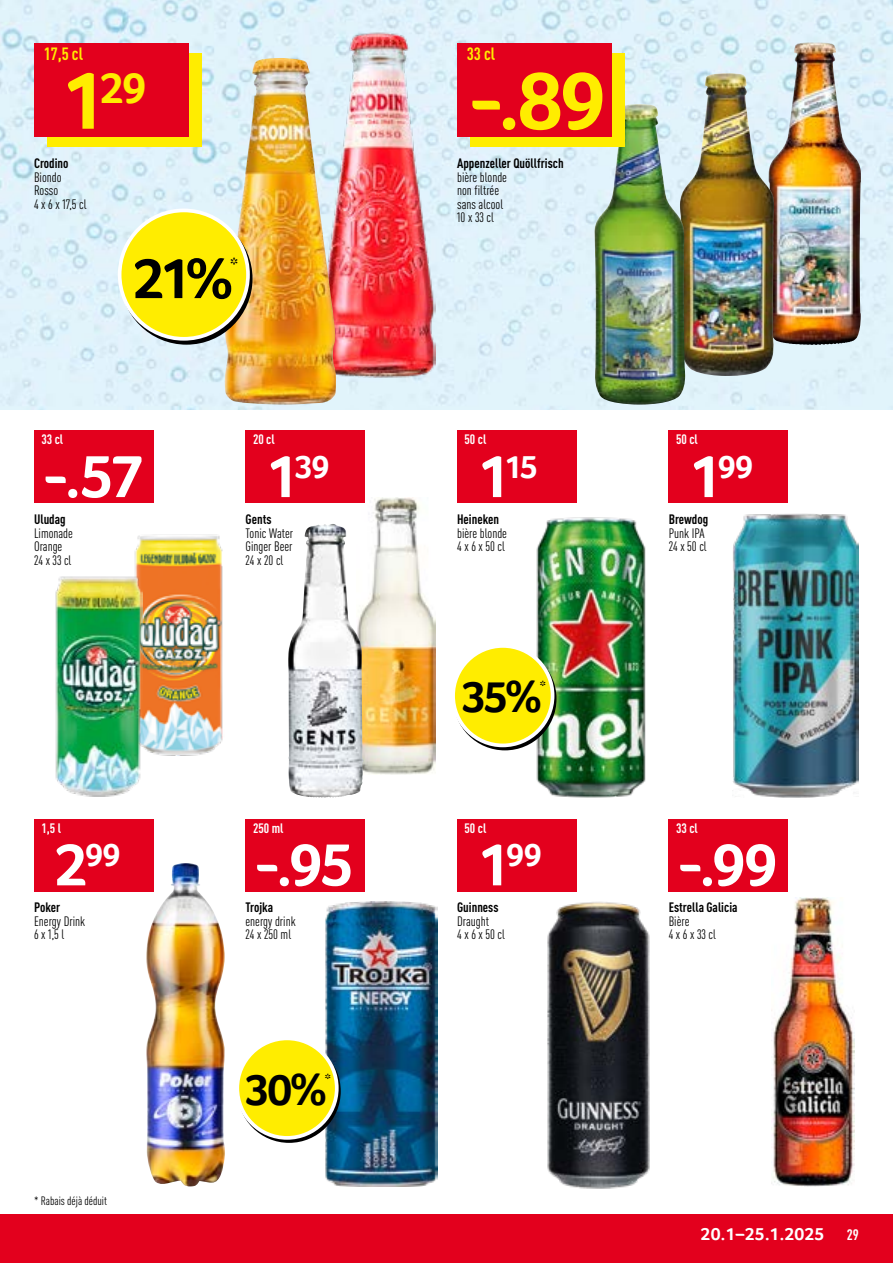
<style>
.page{position:relative;width:893px;height:1263px;background:#fff}
.page>*{position:absolute;margin:0;border:0;box-sizing:border-box;transform-origin:0 0}
.Preis_HOT{font:700 84px "Transgourmet";color:#ffed00}
.Preis_weiss{font:700 61.5px "Transgourmet";color:#fff}
.Rabattbutton{font:700 58.5px "Transgourmet";color:#000}
.Rabattbutton-2{font:700 45px "Transgourmet";color:#000}
.Preis_HOT-2{font:700 44.55px "Transgourmet";color:#ffed00}
.Preis_weiss-2{font:700 33.3px "Transgourmet";letter-spacing:-.025em;color:#fff}
.Rabattbutton-3{font:700 19.5px "Transgourmet";color:#000}
.t1{font:700 18px "Transgourmet";letter-spacing:.01em;color:#fff}
.Unit_HOT{font:700 condensed 17.55px "DINOT";color:#ffed00}
.t2{font:700 condensed 15px "DINOT";color:#fff}
.Rabattbutton-4{font:700 15px "Transgourmet";color:#000}
.t3{font:condensed 13.5px "DINOT";color:#000}
.t4{font:700 condensed 13.5px "DINOT";color:#000}
.Unit_weiss{font:700 condensed 13.5px "DINOT";color:#fff}
.t5{font:condensed 12px "DINOT";color:#000}
.s1{font-size:84px}
.s2{font-size:61.5px}
</style>
<div class="page">
<img style="left:0;top:0;width:893px;height:409px">
<div style="left:0;top:1214px;width:893px;height:49px;background:#e3001d"></div>
<img style="left:769px;top:43px;width:92px;height:302px">
<img style="left:322px;top:32px;width:114px;height:346px">
<img style="left:680px;top:73px;width:94px;height:303px">
<img style="left:134px;top:534px;width:89px;height:222px">
<img style="left:364px;top:498px;width:72px;height:277px">
<img style="left:536px;top:517px;width:110px;height:281px">
<img style="left:732px;top:514px;width:127px;height:284px">
<img style="left:146px;top:863px;width:79px;height:323px">
<img style="left:325px;top:902px;width:112px;height:284px">
<img style="left:547px;top:901px;width:103px;height:288px">
<img style="left:772px;top:898px;width:83px;height:288px">
<img style="left:225px;top:58px;width:111px;height:347px">
<img style="left:594px;top:104px;width:91px;height:301px">
<img style="left:55px;top:575px;width:87px;height:222px">
<img style="left:288px;top:524px;width:76px;height:274px">
<div style="left:47px;top:53px;width:155px;height:94px;background:#ffed00"></div>
<div style="left:34px;top:43px;width:155px;height:93px;background:#e3001d"></div>
<svg style="left:122px;top:214px;width:129px;height:129px"></svg>
<div style="left:120px;top:210px;width:128px;height:129px;background:#ffed00;border-radius:50%"></div>
<div style="left:118px;top:209px;width:132px;height:132px;border:4px solid #fff;border-radius:50%"></div>
<div style="left:470px;top:53px;width:155px;height:94px;background:#ffed00"></div>
<div style="left:457px;top:43px;width:155px;height:93px;background:#e3001d"></div>
<div style="left:34px;top:431px;width:119px;height:72px;background:#e3001d"></div>
<div style="left:246px;top:431px;width:119px;height:72px;background:#e3001d"></div>
<div style="left:457px;top:431px;width:119px;height:72px;background:#e3001d"></div>
<div style="left:453px;top:646px;width:100px;height:99px;background:#ffed00;border-radius:50%"></div>
<div style="left:451px;top:644px;width:103px;height:103px;border:4px solid #fff;border-radius:50%"></div>
<div style="left:669px;top:431px;width:119px;height:72px;background:#e3001d"></div>
<div style="left:34px;top:819px;width:119px;height:72px;background:#e3001d"></div>
<div style="left:246px;top:819px;width:119px;height:72px;background:#e3001d"></div>
<div style="left:237px;top:1038px;width:100px;height:100px;background:#ffed00;border-radius:50%"></div>
<div style="left:235px;top:1036px;width:104px;height:104px;border:4px solid #fff;border-radius:50%"></div>
<div style="left:457px;top:819px;width:119px;height:72px;background:#e3001d"></div>
<div style="left:669px;top:819px;width:119px;height:72px;background:#e3001d"></div>
<p class="Unit_HOT" style="left:44px;top:43px;width:41px">17,5 cl</p>
<p class="Preis_HOT-2" style="left:61px;top:62px;width:88px"><span class="s1">1</span>29</p>
<p class="t4" style="left:34px;top:155px;width:36px">Crodino</p>
<p class="t3" style="left:34px;top:169px;width:29px">Biondo</p>
<p class="t3" style="left:34px;top:182px;width:26px">Rosso</p>
<p class="t3" style="left:34px;top:196px;width:54px">4 x 6 x 17,5 cl</p>
<p class="Rabattbutton" style="left:132px;top:244px;width:103px">21%</p>
<p class="Rabattbutton-3" style="left:230px;top:253px;width:10px">*</p>
<p class="Unit_weiss" style="left:41px;top:431px;width:23px">33 cl</p>
<p class="Preis_weiss" style="left:42px;top:440px;width:104px">-.57</p>
<p class="t4" style="left:34px;top:511px;width:33px">Uludag</p>
<p class="t3" style="left:34px;top:525px;width:40px">Limonade</p>
<p class="t3" style="left:34px;top:538px;width:30px">Orange</p>
<p class="t3" style="left:34px;top:552px;width:39px">24 x 33 cl</p>
<p class="Unit_weiss" style="left:253px;top:431px;width:23px">20 cl</p>
<p class="Preis_weiss-2" style="left:265px;top:447px;width:66px"><span class="s2">1</span>39</p>
<p class="t4" style="left:246px;top:511px;width:27px">Gents</p>
<p class="t3" style="left:246px;top:525px;width:49px">Tonic Water</p>
<p class="t3" style="left:246px;top:538px;width:48px">Ginger Beer</p>
<p class="t3" style="left:246px;top:552px;width:39px">24 x 20 cl</p>
<p class="Unit_weiss" style="left:41px;top:819px;width:21px">1,5 l</p>
<p class="Unit_weiss" style="left:253px;top:819px;width:32px">250 ml</p>
<p class="Preis_weiss-2" style="left:54px;top:835px;width:68px"><span class="s2">2</span>99</p>
<p class="Preis_weiss" style="left:253px;top:828px;width:102px">-.95</p>
<p class="t4" style="left:34px;top:899px;width:28px">Poker</p>
<p class="t3" style="left:34px;top:913px;width:53px">Energy Drink</p>
<p class="t3" style="left:34px;top:927px;width:32px">6 x 1,5 l</p>
<p class="t4" style="left:246px;top:899px;width:29px">Trojka</p>
<p class="t3" style="left:246px;top:913px;width:52px">energy drink</p>
<p class="t3" style="left:246px;top:927px;width:47px">24 x 250 ml</p>
<p class="Rabattbutton-2" style="left:245px;top:1063px;width:84px">30%</p>
<p class="Rabattbutton-4" style="left:325px;top:1070px;width:8px">*</p>
<p class="t5" style="left:34px;top:1194px;width:75px">* Rabais déjà déduit</p>
<p class="Unit_HOT" style="left:467px;top:43px;width:30px">33 cl</p>
<p class="Preis_HOT" style="left:467px;top:51px;width:141px">-.89</p>
<p class="t4" style="left:457px;top:155px;width:108px">Appenzeller Quöllfrisch</p>
<p class="t3" style="left:457px;top:169px;width:51px">bière blonde</p>
<p class="t3" style="left:457px;top:182px;width:43px">non filtrée</p>
<p class="t3" style="left:457px;top:196px;width:48px">sans alcool</p>
<p class="t3" style="left:457px;top:209px;width:38px">10 x 33 cl</p>
<p class="Unit_weiss" style="left:465px;top:431px;width:23px">50 cl</p>
<p class="Unit_weiss" style="left:676px;top:431px;width:23px">50 cl</p>
<p class="Preis_weiss-2" style="left:477px;top:447px;width:63px"><span class="s2">1</span>15</p>
<p class="Preis_weiss-2" style="left:688px;top:447px;width:66px"><span class="s2">1</span>99</p>
<p class="t4" style="left:457px;top:511px;width:44px">Heineken</p>
<p class="t3" style="left:457px;top:525px;width:51px">bière blonde</p>
<p class="t3" style="left:457px;top:538px;width:49px">4 x 6 x 50 cl</p>
<p class="t4" style="left:669px;top:511px;width:41px">Brewdog</p>
<p class="t3" style="left:669px;top:525px;width:38px">Punk IPA</p>
<p class="t3" style="left:669px;top:538px;width:40px">24 x 50 cl</p>
<p class="Rabattbutton-2" style="left:462px;top:670px;width:82px">35%</p>
<p class="Rabattbutton-4" style="left:540px;top:677px;width:8px">*</p>
<p class="Unit_weiss" style="left:465px;top:819px;width:23px">50 cl</p>
<p class="Unit_weiss" style="left:676px;top:819px;width:23px">33 cl</p>
<p class="Preis_weiss-2" style="left:477px;top:835px;width:66px"><span class="s2">1</span>99</p>
<p class="Preis_weiss" style="left:676px;top:828px;width:103px">-.99</p>
<p class="t4" style="left:457px;top:899px;width:43px">Guinness</p>
<p class="t3" style="left:457px;top:913px;width:34px">Draught</p>
<p class="t3" style="left:457px;top:927px;width:49px">4 x 6 x 50 cl</p>
<p class="t4" style="left:669px;top:899px;width:70px">Estrella Galicia</p>
<p class="t3" style="left:669px;top:913px;width:22px">Bière</p>
<p class="t3" style="left:669px;top:927px;width:49px">4 x 6 x 33 cl</p>
<p class="t1" style="left:701px;top:1224px;width:125px">20.1–25.1.2025</p>
<p class="t2" style="left:847px;top:1226px;width:14px">29</p>
</div>
